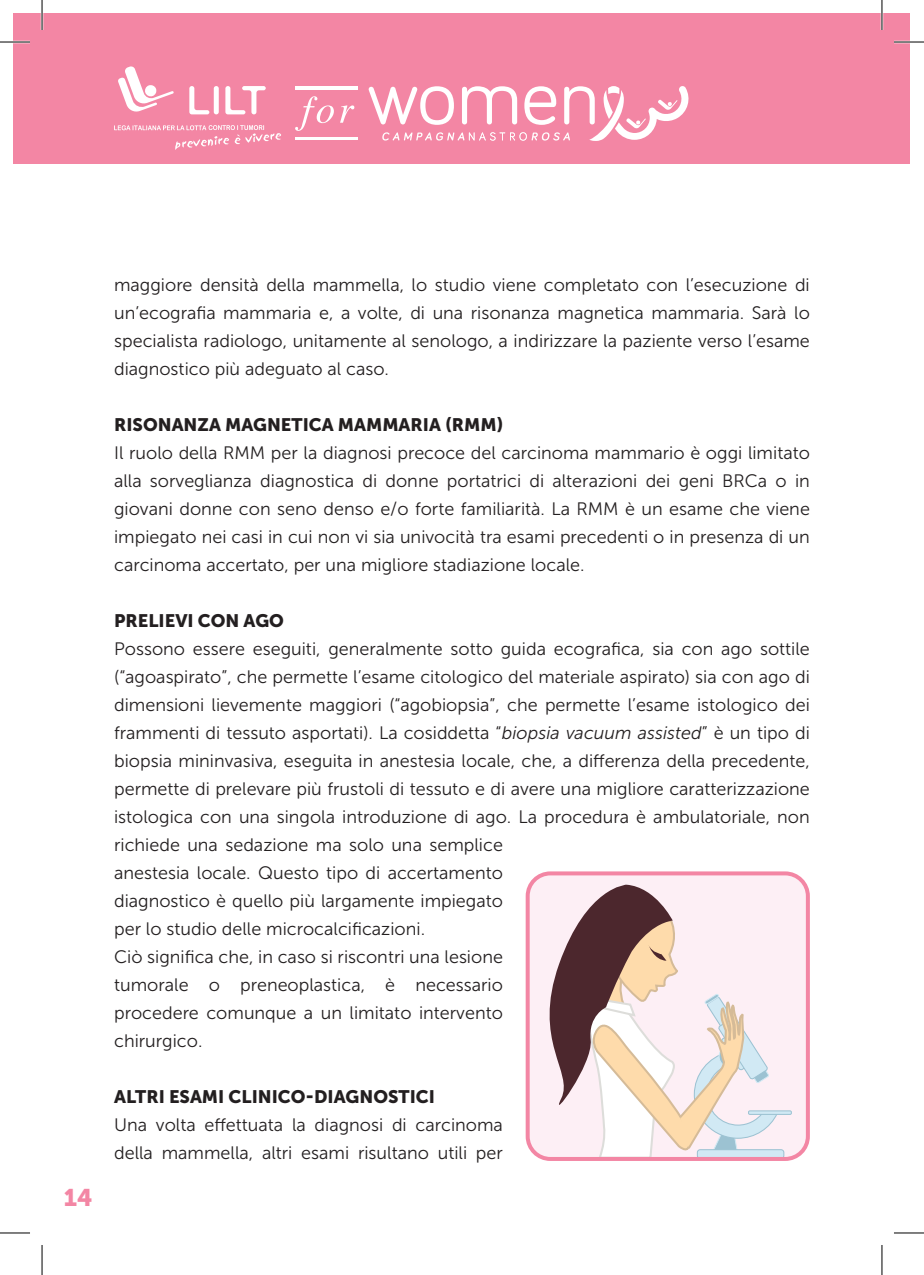
<style>
.page{position:relative;width:924px;height:1275px;background:#fff}
.page>*{position:absolute;margin:0;border:0;box-sizing:border-box;transform-origin:0 0}
.t1{font:24px "Museo Sans 900";color:#f386a4}
.t2{font:18px/28px "Museo Sans 300";color:#231f20;text-align:justify}
.t3{font:18px "Museo Sans 900";color:#231f20}
.s1{font-style:italic}
</style>
<div class="page">
<div style="left:527px;top:873px;width:280px;height:286px;background:#fdeff5;border-radius:23px"></div>
<hr style="left:748px;top:1111px;width:43px;height:3px;background:#d1e9f4">
<div style="left:747px;top:1110px;width:44px;height:5px;border:1px solid #9cc2d2"></div>
<div style="left:697px;top:1149px;width:86px;height:9px;background:#d1e9f4;border-radius:3px"></div>
<div style="left:696px;top:1149px;width:88px;height:10px;border:1px solid #9cc2d2;border-radius:3px"></div>
<svg style="left:531px;top:884px;width:247px;height:272px"></svg>
<div style="left:525px;top:871px;width:284px;height:290px;border:4px solid #f386a4;border-radius:23px"></div>
<div style="left:14px;top:14px;width:895px;height:150px;background:#f386a4"></div>
<svg style="left:118px;top:66px;width:56px;height:46px"></svg>
<svg style="left:189px;top:86px;width:76px;height:28px"></svg>
<svg style="left:114px;top:125px;width:167px;height:25px"></svg>
<hr style="left:295px;top:86px;width:62px;height:2px;background:#fff">
<hr style="left:295px;top:88px;width:62px;height:2px;background:#fff">
<hr style="left:295px;top:137px;width:62px;height:1px;background:#fff">
<hr style="left:295px;top:138px;width:62px;height:2px;background:#fff">
<svg style="left:295px;top:96px;width:39px;height:35px"></svg>
<svg style="left:340px;top:105px;width:14px;height:18px"></svg>
<svg style="left:368px;top:86px;width:321px;height:55px"></svg>
<hr style="left:0;top:41px;width:30px;height:2px;background:#fff">
<hr style="left:893px;top:41px;width:30px;height:2px;background:#fff">
<hr style="left:41px;top:0;width:2px;height:30px;background:#fff">
<hr style="left:880px;top:0;width:2px;height:30px;background:#fff">
<hr style="left:0;top:42px;width:30px;height:1px;background:#000">
<hr style="left:893px;top:42px;width:30px;height:1px;background:#000">
<hr style="left:0;top:1232px;width:30px;height:1px;background:#000">
<hr style="left:893px;top:1232px;width:30px;height:1px;background:#000">
<hr style="left:42px;top:0;width:1px;height:30px;background:#000">
<hr style="left:42px;top:1245px;width:1px;height:30px;background:#000">
<hr style="left:881px;top:0;width:1px;height:30px;background:#000">
<hr style="left:881px;top:1245px;width:1px;height:30px;background:#000">
<p class="t1" style="left:64px;top:1184px;width:30px">14</p>
<p class="t2" style="left:114px;top:271px;width:697px">maggiore densità della mammella, lo studio viene completato con l’esecuzione di un’ecografia mammaria e, a volte, di una risonanza magnetica mammaria. Sarà lo specialista radiologo, unitamente al senologo, a indirizzare la paziente verso l’esame diagnostico più adeguato al caso.</p>
<p class="t3" style="left:114px;top:414px;width:390px">RISONANZA MAGNETICA MAMMARIA (RMM)</p>
<p class="t2" style="left:114px;top:439px;width:697px">Il ruolo della RMM per la diagnosi precoce del carcinoma mammario è oggi limitato alla sorveglianza diagnostica di donne portatrici di alterazioni dei geni BRCa o in giovani donne con seno denso e/o forte familiarità. La RMM è un esame che viene impiegato nei casi in cui non vi sia univocità tra esami precedenti o in presenza di un carcinoma accertato, per una migliore stadiazione locale.</p>
<p class="t3" style="left:114px;top:610px;width:171px">PRELIEVI CON AGO</p>
<p class="t2" style="left:114px;top:635px;width:697px;text-align:left">Possono essere eseguiti, generalmente sotto guida ecografica, sia con ago sottile (“agoaspirato”, che permette l’esame citologico del materiale aspirato) sia con ago di dimensioni lievemente maggiori (“agobiopsia”, che permette l’esame istologico dei frammenti di tessuto asportati). La cosiddetta “<span class="s1">biopsia vacuum assisted</span>” è un tipo di biopsia mininvasiva, eseguita in anestesia locale, che, a differenza della precedente, permette di prelevare più frustoli di tessuto e di avere una migliore caratterizzazione istologica con una singola introduzione di ago. La procedura è ambulatoriale, non richiede una sedazione ma solo una semplice<br>anestesia locale. Questo tipo di accertamento<br>diagnostico è quello più largamente impiegato<br>per lo studio delle microcalcificazioni.</p>
<p class="t2" style="left:114px;top:943px;width:390px">Ciò significa che, in caso si riscontri una lesione tumorale o preneoplastica, è necessario procedere comunque a un limitato intervento chirurgico.</p>
<p class="t3" style="left:114px;top:1086px;width:322px">ALTRI ESAMI CLINICO-DIAGNOSTICI</p>
<p class="t2" style="left:114px;top:1111px;width:390px">Una volta effettuata la diagnosi di carcinoma della mammella, altri esami risultano utili per</p>
</div>
